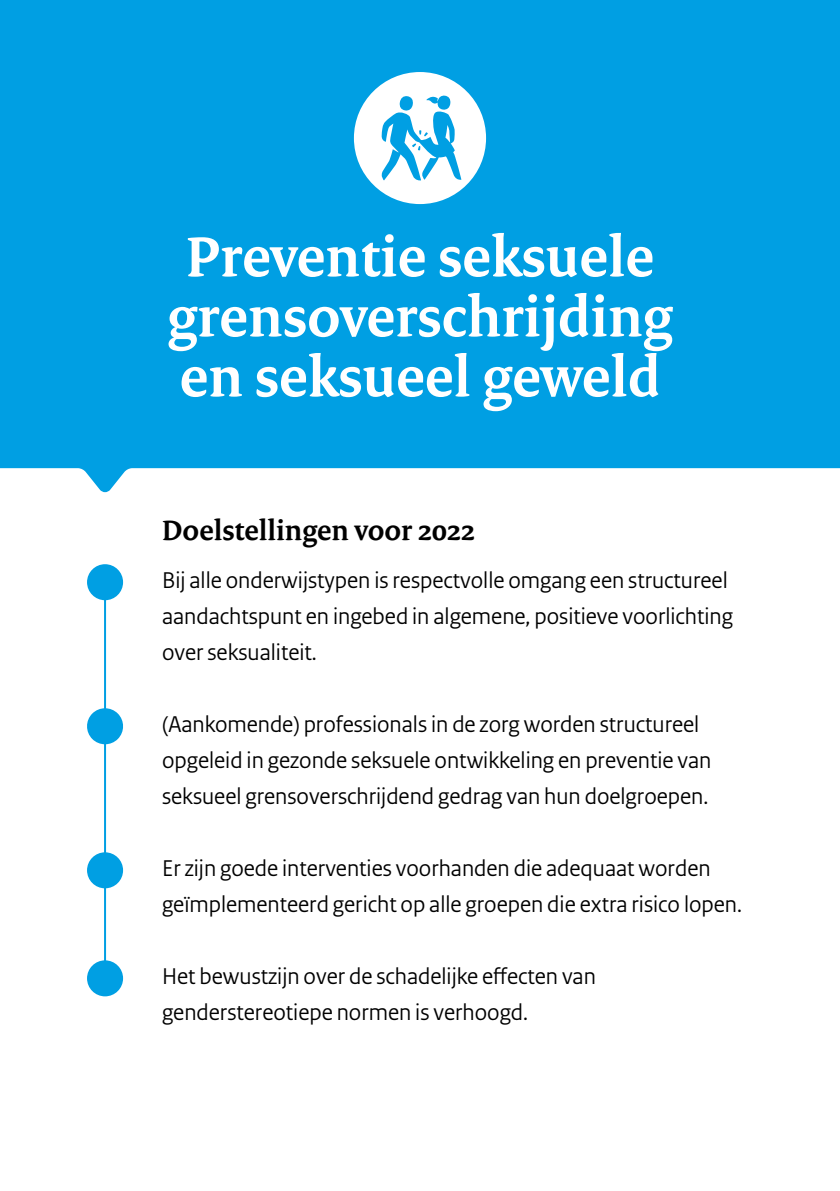
<style>
.page{position:relative;width:840px;height:1191px;background:#fff}
.page>*{position:absolute;margin:0;border:0;box-sizing:border-box;transform-origin:0 0}
.t1{font:700 60px/60px "Rijksoverheid Serif";color:#fff;text-align:center}
.t2{font:700 30px "Rijksoverheid Serif";color:#000}
.Body{font:24px/36px "Rijksoverheid Sans";color:#000}
</style>
<div class="page">
<div style="left:0;top:0;width:839px;height:492px;background:#009fe3"></div>
<div style="left:354px;top:72px;width:132px;height:132px;background:#fff;border-radius:50%"></div>
<svg style="left:381px;top:95px;width:80px;height:86px"></svg>
<hr style="left:104px;top:576px;width:2px;height:402px;background:#009fe3">
<div style="left:87px;top:564px;width:36px;height:36px;background:#009fe3;border-radius:50%"></div>
<div style="left:87px;top:960px;width:36px;height:36px;background:#009fe3;border-radius:50%"></div>
<svg style="left:87px;top:706px;width:36px;height:40px"></svg>
<div style="left:87px;top:852px;width:36px;height:36px;background:#009fe3;border-radius:50%"></div>
<h4 class="t1" style="left:167px;top:226px;width:506px">Preventie seksuele grensoverschrijding en seksueel geweld</h4>
<h3 class="t2" style="left:162px;top:512px;width:314px">Doelstellingen voor 2022</h3>
<p class="Body" style="left:162px;top:562px;width:572px">Bij alle onderwijstypen is respectvolle omgang een structureel aandachtspunt en ingebed in algemene, positieve voorlichting over seksualiteit.</p>
<p class="Body" style="left:162px;top:706px;width:550px">(Aankomende) professionals in de zorg worden structureel opgeleid in gezonde seksuele ontwikkeling en preventie van seksueel grensoverschrijdend gedrag van hun doelgroepen.</p>
<p class="Body" style="left:162px;top:850px;width:581px">Er zijn goede interventies voorhanden die adequaat worden geïmplementeerd gericht op alle groepen die extra risico lopen.</p>
<p class="Body" style="left:162px;top:958px;width:435px">Het bewustzijn over de schadelijke effecten van genderstereotiepe normen is verhoogd.</p>
</div>
